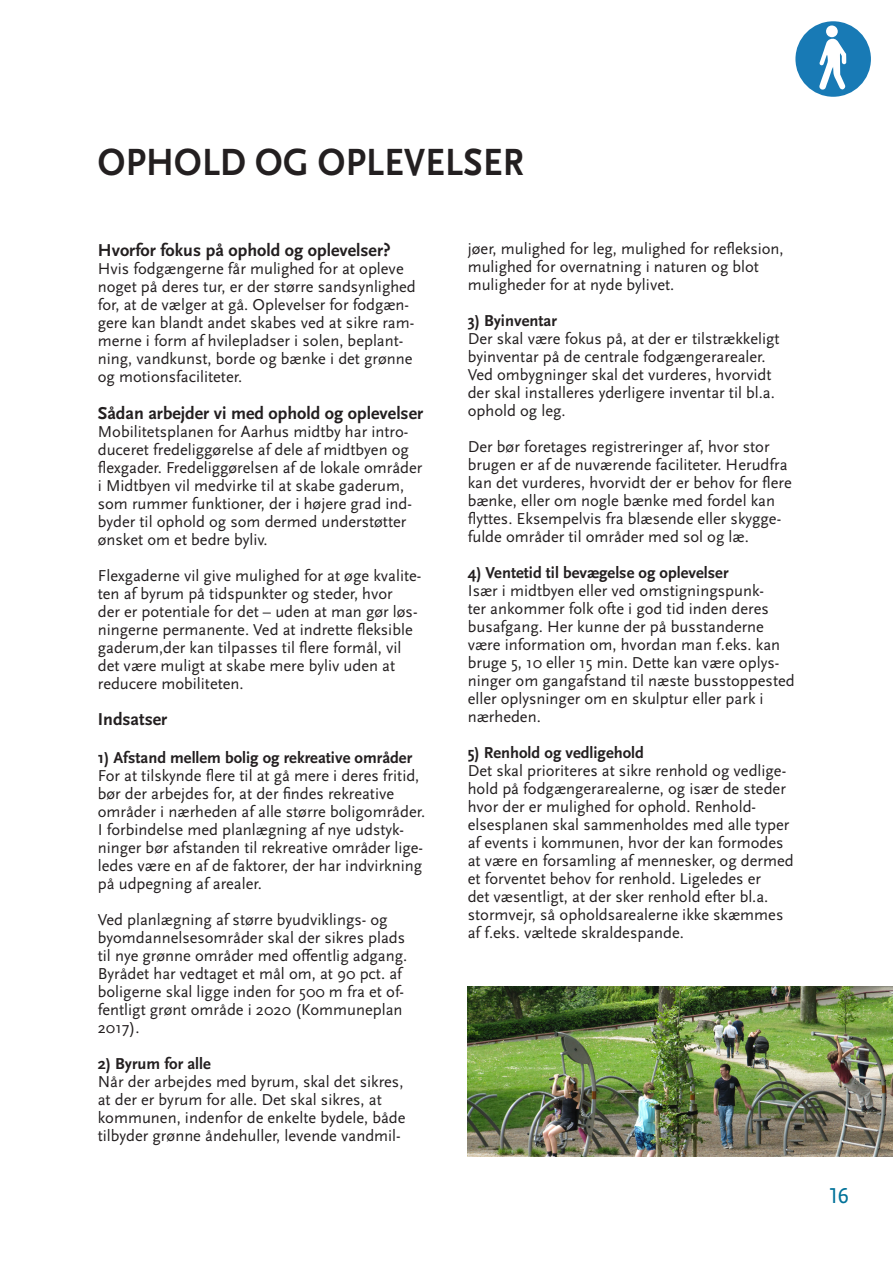
<style>
.page{position:relative;width:893px;height:1263px;background:#fff}
.page>*{position:absolute;margin:0;border:0;box-sizing:border-box;transform-origin:0 0}
.Hovedoverskrft{font:700 39.6px "Scala Sans OT";letter-spacing:.01em;color:#231f20;scale:.91 1}
.t1{font:22.5px "Scala Sans OT";color:#007299}
.fremhævetFED{font:700 18px "Scala Sans OT";color:#231f20}
.brødtekst{font:16.5px/18px "Scala Sans OT";color:#231f20}
.brødtekst-2{font:700 16.5px "Scala Sans OT";color:#231f20}
</style>
<div class="page">
<div style="left:795px;top:21px;width:76px;height:76px;background:#187ab5;border-radius:50%"></div>
<svg style="left:819px;top:38px;width:27px;height:52px"></svg>
<div style="left:826px;top:25px;width:12px;height:12px;background:#fff;border-radius:50%"></div>
<img style="left:468px;top:986px;width:425px;height:171px">
<p class="Hovedoverskrft" style="left:98px;top:140px;width:469px">OPHOLD OG OPLEVELSER</p>
<p class="fremhævetFED" style="left:98px;top:240px;width:294px">Hvorfor fokus på ophold og oplevelser?</p>
<p class="brødtekst" style="left:98px;top:260px;width:320px">Hvis fodgængerne får mulighed for at opleve noget på deres tur, er der større sandsynlighed for, at de vælger at gå. Oplevelser for fodgæn&shy;gere kan blandt andet skabes ved at sikre ram&shy;merne i form af hvilepladser i solen, beplant&shy;ning, vandkunst, borde og bænke i det grønne og motionsfaciliteter.</p>
<p class="fremhævetFED" style="left:98px;top:403px;width:327px">Sådan arbejder vi med ophold og oplevelser</p>
<p class="brødtekst" style="left:98px;top:423px;width:326px">Mobilitetsplanen for Aarhus midtby har intro&shy;duceret fredeliggørelse af dele af midtbyen og flexgader. Fredeliggørelsen af de lokale områder i Midtbyen vil medvirke til at skabe gaderum, som rummer funktioner, der i højere grad ind&shy;byder til ophold og som dermed understøtter ønsket om et bedre byliv.</p>
<p class="brødtekst" style="left:98px;top:567px;width:325px">Flexgaderne vil give mulighed for at øge kvalite-</p>
<p class="brødtekst" style="left:98px;top:585px;width:321px">ten af byrum på tidspunkter og steder, hvor der er potentiale for det – uden at man gør løs&shy;ningerne permanente. Ved at indrette fleksible gaderum,der kan tilpasses til flere formål, vil det være muligt at skabe mere byliv uden at reducere mobiliteten.</p>
<p class="fremhævetFED" style="left:98px;top:709px;width:71px">Indsatser</p>
<p class="brødtekst-2" style="left:98px;top:748px;width:316px">1) Afstand mellem bolig og rekreative områder</p>
<p class="brødtekst" style="left:98px;top:767px;width:329px">For at tilskynde flere til at gå mere i deres fritid, bør der arbejdes for, at der findes rekreative områder i nærheden af alle større boligområder.<br>I forbindelse med planlægning af nye udstyk&shy;ninger bør afstanden til rekreative områder lige&shy;ledes være en af de faktorer, der har indvirkning på udpegning af arealer.</p>
<p class="brødtekst" style="left:98px;top:911px;width:311px">Ved planlægning af større byudviklings- og byomdannelsesområder skal der sikres plads til nye grønne områder med offentlig adgang.<br>Byrådet har vedtaget et mål om, at 90 pct. af boligerne skal ligge inden for 500 m fra et of&shy;fentligt grønt område i 2020 (Kommuneplan 2017).</p>
<p class="brødtekst-2" style="left:98px;top:1054px;width:115px">2) Byrum for alle</p>
<p class="brødtekst" style="left:98px;top:1073px;width:309px">Når der arbejdes med byrum, skal det sikres, at der er byrum for alle. Det skal sikres, at kommunen, indenfor de enkelte bydele, både tilbyder grønne åndehuller, levende vandmil-</p>
<p class="brødtekst" style="left:468px;top:240px;width:318px">jøer, mulighed for leg, mulighed for refleksion, mulighed for overnatning i naturen og blot muligheder for at nyde bylivet.</p>
<p class="brødtekst-2" style="left:468px;top:312px;width:91px">3) Byinventar</p>
<p class="brødtekst" style="left:468px;top:330px;width:313px">Der skal være fokus på, at der er tilstrækkeligt byinventar på de centrale fodgængerarealer.<br>Ved ombygninger skal det vurderes, hvorvidt der skal installeres yderligere inventar til bl.a. ophold og leg.</p>
<p class="brødtekst" style="left:468px;top:438px;width:326px">Der bør foretages registreringer af, hvor stor brugen er af de nuværende faciliteter. Herudfra kan det vurderes, hvorvidt der er behov for flere bænke, eller om nogle bænke med fordel kan flyttes. Eksempelvis fra blæsende eller skygge&shy;fulde områder til områder med sol og læ.</p>
<p class="brødtekst-2" style="left:468px;top:564px;width:262px">4) Ventetid til bevægelse og oplevelser</p>
<p class="brødtekst" style="left:468px;top:582px;width:328px">Især i midtbyen eller ved omstigningspunk-<br>ter ankommer folk ofte i god tid inden deres busafgang. Her kunne der på busstanderne være information om, hvordan man f.eks. kan bruge 5, 10 eller 15 min. Dette kan være oplys&shy;ninger om gangafstand til næste busstoppested eller oplysninger om en skulptur eller park i nærheden.</p>
<p class="brødtekst-2" style="left:468px;top:744px;width:178px">5) Renhold og vedligehold</p>
<p class="brødtekst" style="left:468px;top:762px;width:327px">Det skal prioriteres at sikre renhold og vedlige&shy;hold på fodgængerarealerne, og især de steder hvor der er mulighed for ophold. Renhold&shy;elsesplanen skal sammenholdes med alle typer af events i kommunen, hvor der kan formodes at være en forsamling af mennesker, og dermed et forventet behov for renhold. Ligeledes er<br>det væsentligt, at der sker renhold efter bl.a. stormvejr, så opholdsarealerne ikke skæmmes af f.eks. væltede skraldespande.</p>
<h2 class="t1" style="left:829px;top:1183px;width:21px">16</h2>
</div>
